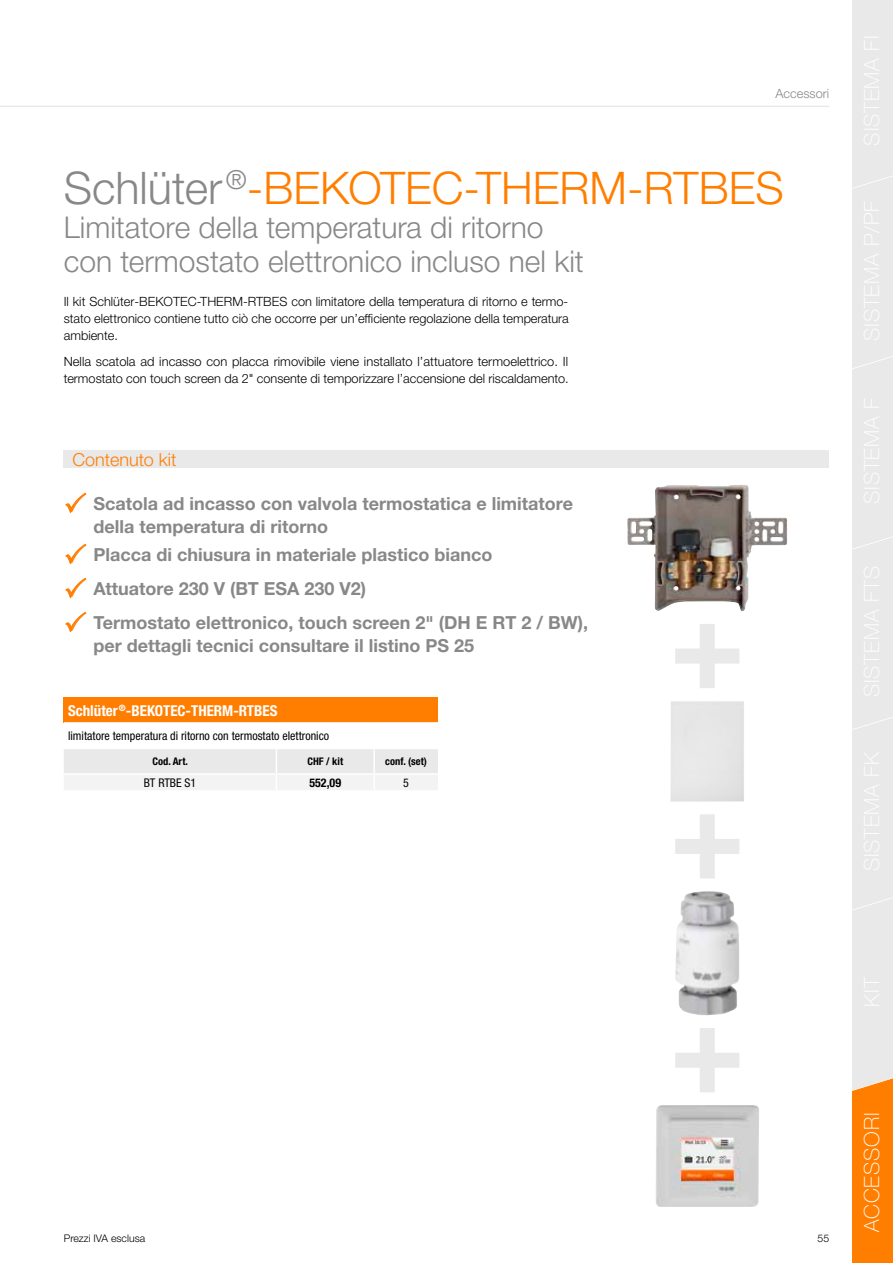
<style>
.page{position:relative;width:893px;height:1263px;background:#fff}
.page>*{position:absolute;margin:0;border:0;box-sizing:border-box;transform-origin:0 0}
.t1{font:300 45px "Helvetica Neue LTW1 G";color:#ff7e00}
.t2{font:300 30px/34px "Helvetica Neue LTW1 G";color:#898888}
.t3{font:100 21px "Helvetica Neue LT Pro";letter-spacing:.04em;color:#fff}
.t4{font:700 18px/22.5px "Helvetica Neue LTW1 G";color:#898888}
.t5{font:300 18px "Helvetica Neue LTW1 G";color:#ff7e00}
.t6{font:700 condensed 15px "Helvetica Neue LTW1 G";color:#fff}
.t7{font:300 12.75px/17px "Helvetica Neue LTW1 G";color:#000;text-align:justify}
.t8{font:300 12.75px "Helvetica Neue LTW1 G";color:#898888}
.t9{font:condensed 12px "Helvetica Neue LTW1 G";color:#000}
.t10{font:700 condensed 12px "Helvetica Neue LTW1 G";color:#000}
.t11{font:700 condensed 10.5px "Helvetica Neue LTW1 G";color:#000}
.t12{font:300 10.5px "Helvetica Neue LTW1 G";color:#000}
.s1{color:#898888}
.s2{color:#ff7e00}
</style>
<div class="page">
<hr style="left:0;top:106px;width:829px;height:1px;background:#e9e9e9">
<svg style="left:675px;top:624px;width:64px;height:64px"></svg>
<svg style="left:675px;top:814px;width:64px;height:64px"></svg>
<svg style="left:675px;top:1028px;width:64px;height:64px"></svg>
<img style="left:675px;top:891px;width:64px;height:124px">
<img style="left:656px;top:1105px;width:103px;height:102px">
<img style="left:627px;top:485px;width:160px;height:126px">
<div style="left:64px;top:451px;width:765px;height:17px;background:#e9e9e9"></div>
<div style="left:64px;top:697px;width:374px;height:26px;background:#ff7e00"></div>
<hr style="left:64px;top:722px;width:212px;height:2px;background:#fff">
<hr style="left:276px;top:722px;width:98px;height:2px;background:#fff">
<hr style="left:374px;top:722px;width:64px;height:2px;background:#fff">
<svg style="left:64px;top:749px;width:374px;height:41px"></svg>
<svg style="left:852px;top:0;width:41px;height:1263px"></svg>
<p class="t8" style="left:776px;top:86px;width:55px">Accessori</p>
<h1 class="t1" style="left:64px;top:161px;width:721px"><span class="s1">Schlüter</span> <sup>®</sup>-BEKOTEC-THERM-RTBES</h1>
<h2 class="t2" style="left:64px;top:210px;width:522px">Limitatore della temperatura di ritorno con termostato elettronico incluso nel kit</h2>
<p class="t7" style="left:64px;top:293px;width:506px">Il kit Schlüter-BEKOTEC-THERM-RTBES con limitatore della temperatura di ritorno e termo&shy;stato elettronico contiene tutto ciò che occorre per un’efficiente regolazione della temperatura ambiente.</p>
<p class="t7" style="left:64px;top:353px;width:506px">Nella scatola ad incasso con placca rimovibile viene installato l’attuatore termoelettrico. Il termostato con touch screen da 2" consente di temporizzare l’accensione del riscaldamento.</p>
<h3 class="t5" style="left:73px;top:448px;width:105px">Contenuto kit</h3>
<h3 class="t4" style="left:94px;top:492px;width:481px;text-indent:-30px"><span class="s2">✓</span> Scatola ad incasso con valvola termostatica e limitatore della temperatura di ritorno</h3>
<h3 class="t4" style="left:64px;top:543px;width:430px"><span class="s2">✓</span> Placca di chiusura in materiale plastico bianco</h3>
<h3 class="t4" style="left:64px;top:578px;width:304px"><span class="s2">✓</span> Attuatore 230 V (BT ESA 230 V2)</h3>
<h3 class="t4" style="left:94px;top:612px;width:496px;text-indent:-30px"><span class="s2">✓</span> Termostato elettronico, touch screen 2" (DH E RT 2 / BW), per dettagli tecnici consultare il listino PS 25</h3>
<p class="t6" style="left:68px;top:701px;width:211px">Schlüter <sup>®</sup>-BEKOTEC-THERM-RTBES</p>
<p class="t9" style="left:68px;top:729px;width:263px">limitatore temperatura di ritorno con termostato elettronico</p>
<p class="t11" style="left:153px;top:755px;width:37px">Cod. Art.</p>
<p class="t11" style="left:307px;top:755px;width:37px">CHF / kit</p>
<p class="t11" style="left:385px;top:755px;width:43px">conf. (set)</p>
<p class="t9" style="left:144px;top:775px;width:54px">BT RTBE S1</p>
<p class="t10" style="left:309px;top:775px;width:33px">552,09</p>
<p class="t9" style="left:403px;top:775px;width:7px">5</p>
<p class="t12" style="left:64px;top:1231px;width:83px">Prezzi IVA esclusa</p>
<p class="t12" style="left:817px;top:1231px;width:13px">55</p>
<h3 class="t3" style="left:860px;top:1232px;width:121px;rotate:-90deg">ACCESSORI</h3>
</div>
